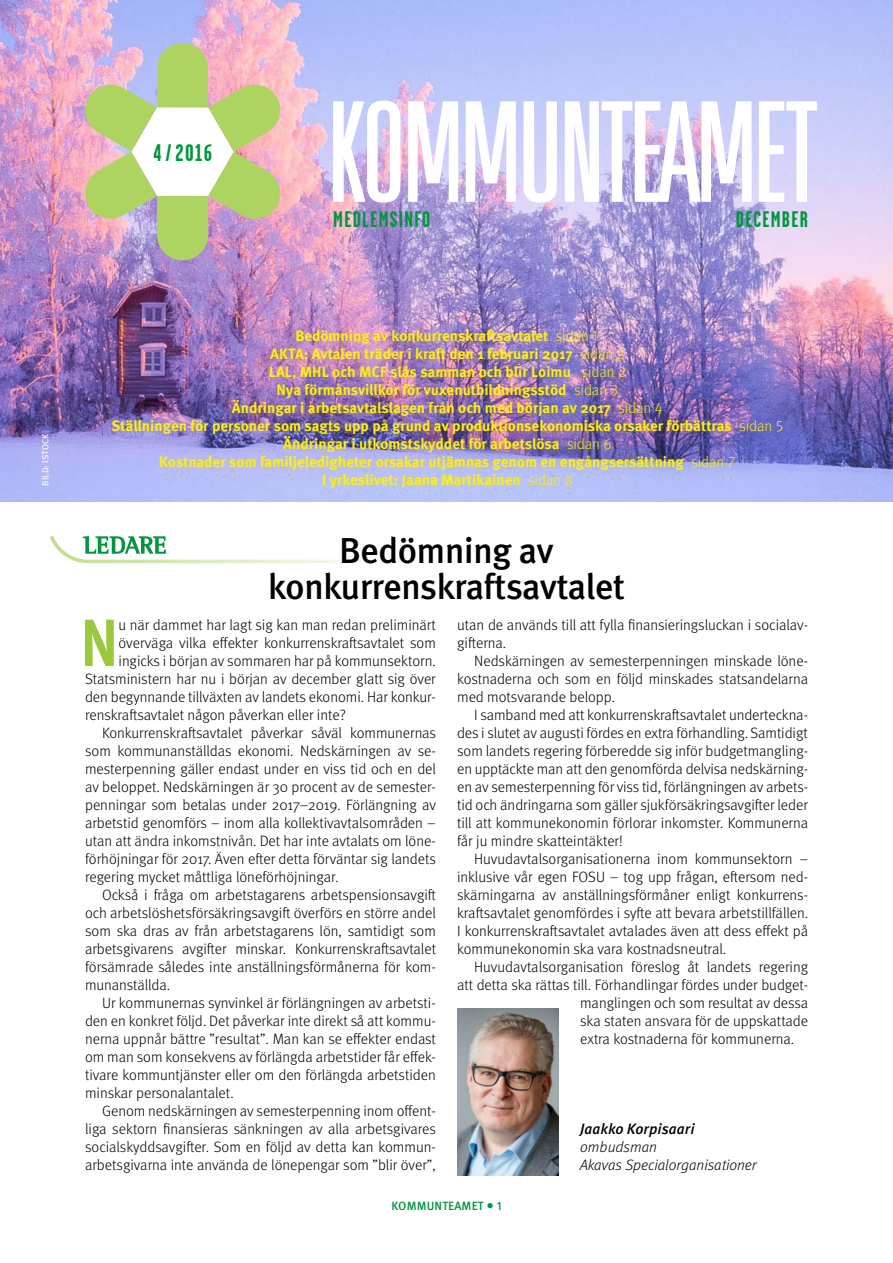
<style>
.page{position:relative;width:893px;height:1263px;background:#fff}
.page>*{position:absolute;margin:0;border:0;box-sizing:border-box;transform-origin:0 0}
.leipis_met_10_12_ANF{font:700 67.05px "Meta Cond OT";color:#9aca3c}
.ots_met_2_ru{font:500 36px "Meta OT";letter-spacing:-.025em;color:#000}
.t1{font:700 24px "Garage Gothic";color:#03953f}
.t2{font:700 22.5px "Garage Gothic";letter-spacing:.06em;color:#03953f}
.leipis_met_10_12_ru{font:300 15px/18px "Meta OT";color:#000;text-align:justify}
.leipis_met_10_12_EIS{font:700 15px "Meta OT";color:#fff200}
.leipis_met_10_12_ANF-2{font:300 15px "Meta OT";color:#000}
.leipis_met_10_12_EI{font:700 15px "Meta OT";color:#fff200}
.kirjoittaja_tiedot_r{font:italic 300 15px "Meta OT";color:#000}
.kirjoittaja_met_ru{font:italic 500 15px "Meta OT";color:#000}
.leipis_met_10_12_EI-2{font:500 12px "Meta OT";letter-spacing:.01em;color:#03953f}
.kuvaaja_6_8_EI_SIS{font:9px "Meta OT";letter-spacing:.01em;color:#fff}
.s1{font-weight:300}
.s2{font-size:15px}
</style>
<div class="page">
<img style="left:0;top:0;width:893px;height:502px">
<img style="left:457px;top:1009px;width:102px;height:166px">
<svg style="left:50px;top:536px;width:313px;height:28px"></svg>
<svg style="left:81px;top:43px;width:203px;height:217px"></svg>
<svg style="left:333px;top:101px;width:67px;height:102px"></svg>
<svg style="left:524px;top:101px;width:33px;height:102px"></svg>
<svg style="left:759px;top:101px;width:58px;height:101px"></svg>
<svg style="left:408px;top:101px;width:50px;height:101px"></svg>
<svg style="left:466px;top:101px;width:50px;height:101px"></svg>
<svg style="left:565px;top:101px;width:187px;height:101px"></svg>
<p class="t1" style="left:154px;top:140px;width:60px">4 / 2016</p>
<p class="t2" style="left:333px;top:207px;width:99px">MEDLEMSINFO</p>
<p class="t2" style="left:736px;top:207px;width:74px">DECEMBER</p>
<p class="kuvaaja_6_8_EI_SIS" style="left:40px;top:486px;width:53px;rotate:-90deg">BILD: ISTOCK</p>
<p class="leipis_met_10_12_EI" style="left:295px;top:326px;width:305px">Bedömning av konkurrenskraftsavtalet <span class="s1">sidan 1</span></p>
<p class="leipis_met_10_12_EI" style="left:270px;top:344px;width:356px">AKTA: Avtalen träder i kraft den 1 februari 2017 <span class="s1">sidan 2</span></p>
<p class="leipis_met_10_12_EI" style="left:269px;top:362px;width:358px">LAL, MHL och MCF slås samman och blir Loimu <span class="s1">sidan 2</span></p>
<p class="leipis_met_10_12_EIS" style="left:276px;top:380px;width:343px">Nya förmånsvillkor för vuxenutbildningsstöd <span class="s1">sidan 3</span></p>
<p class="leipis_met_10_12_EIS" style="left:232px;top:398px;width:432px">Ändringar i arbetsavtalslagen från och med början av 2017 <span class="s1">sidan 4</span></p>
<p class="leipis_met_10_12_EIS" style="left:111px;top:416px;width:673px">Ställningen för personer som sagts upp på grund av produktionsekonomiska orsaker förbättras <span class="s1">sidan 5</span></p>
<p class="leipis_met_10_12_EIS" style="left:283px;top:434px;width:330px">Ändringar i utkomstskyddet för arbetslösa <span class="s1">sidan 6</span></p>
<p class="leipis_met_10_12_EIS" style="left:159px;top:452px;width:578px">Kostnader som familjeledigheter orsakar utjämnas genom en engångsersättning <span class="s1">sidan 7</span></p>
<p class="leipis_met_10_12_EIS" style="left:322px;top:470px;width:252px">I yrkeslivet: Jaana Martikainen <span class="s1">sidan 8</span></p>
<p class="ots_met_2_ru" style="left:339px;top:528px;width:216px">Bedömning av</p>
<p class="ots_met_2_ru" style="left:268px;top:564px;width:359px">konkurrenskraftsavtalet</p>
<p class="leipis_met_10_12_ANF" style="left:80px;top:600px;width:40px">N</p>
<p class="leipis_met_10_12_ANF-2" style="left:119px;top:616px;width:319px">u när dammet har lagt sig kan man redan preliminärt</p>
<p class="leipis_met_10_12_ANF-2" style="left:119px;top:634px;width:319px">överväga vilka effekter konkurrenskraftsavtalet som</p>
<p class="leipis_met_10_12_ANF-2" style="left:119px;top:652px;width:319px">ingicks i början av sommaren har på kommunsektorn.</p>
<p class="leipis_met_10_12_ANF-2" style="left:85px;top:670px;width:352px">Statsministern har nu i början av december glatt sig över</p>
<p class="leipis_met_10_12_ANF-2" style="left:85px;top:688px;width:352px">den begynnande tillväxten av landets ekonomi. Har konkur-</p>
<p class="leipis_met_10_12_ANF-2" style="left:85px;top:706px;width:262px">renskraftsavtalet någon påverkan eller inte?</p>
<p class="leipis_met_10_12_ru" style="left:85px;top:724px;width:352px;text-indent:17px">Konkurrenskraftsavtalet påverkar såväl kommunernas som kommunanställdas ekonomi. Nedskärningen av se&shy;mesterpenning gäller endast under en viss tid och en del av beloppet. Nedskärningen är 30 procent av de semester&shy;penningar som betalas under 2017–2019. Förlängning av arbetstid genomförs – inom alla kollektivavtalsområden – utan att ändra inkomstnivån. Det har inte avtalats om löne&shy;förhöjningar för 2017. Även efter detta förväntar sig landets regering mycket måttliga löneförhöjningar.</p>
<p class="leipis_met_10_12_ru" style="left:85px;top:886px;width:352px;text-indent:17px">Också i fråga om arbetstagarens arbetspensionsavgift och arbetslöshetsförsäkringsavgift överförs en större andel som ska dras av från arbetstagarens lön, samtidigt som arbetsgivarens avgifter minskar. Konkurrenskraftsavtalet försämrade således inte anställningsförmånerna för kom&shy;munanställda.</p>
<p class="leipis_met_10_12_ru" style="left:85px;top:994px;width:352px;text-indent:17px">Ur kommunernas synvinkel är förlängningen av arbetsti&shy;den en konkret följd. Det påverkar inte direkt så att kommu&shy;nerna uppnår bättre ”resultat”. Man kan se effekter endast om man som konsekvens av förlängda arbetstider får effek&shy;tivare kommuntjänster eller om den förlängda arbetstiden minskar personalantalet.</p>
<p class="leipis_met_10_12_ru" style="left:85px;top:1102px;width:352px;text-indent:17px">Genom nedskärningen av semesterpenning inom offent&shy;liga sektorn finansieras sänkningen av alla arbetsgivares socialskyddsavgifter. Som en följd av detta kan kommun&shy;arbetsgivarna inte använda de lönepengar som ”blir över”,</p>
<p class="leipis_met_10_12_ru" style="left:457px;top:616px;width:352px">utan de används till att fylla finansieringsluckan i socialav&shy;gifterna.</p>
<p class="leipis_met_10_12_ru" style="left:457px;top:652px;width:352px;text-indent:17px">Nedskärningen av semesterpenningen minskade löne&shy;kostnaderna och som en följd minskades statsandelarna med motsvarande belopp.</p>
<p class="leipis_met_10_12_ru" style="left:457px;top:706px;width:352px;text-indent:17px">I samband med att konkurrenskraftsavtalet underteckna&shy;des i slutet av augusti fördes en extra förhandling. Samtidigt som landets regering förberedde sig inför budgetmangling&shy;en upptäckte man att den genomförda delvisa nedskärning&shy;en av semesterpenning för viss tid, förlängningen av arbets&shy;tid och ändringarna som gäller sjukförsäkringsavgifter leder till att kommunekonomin förlorar inkomster. Kommunerna får ju mindre skatteintäkter!</p>
<p class="leipis_met_10_12_ru" style="left:457px;top:850px;width:352px;text-indent:17px">Huvudavtalsorganisationerna inom kommunsektorn – inklusive vår egen FOSU – tog upp frågan, eftersom ned&shy;skärningarna av anställningsförmåner enligt konkurrens&shy;kraftsavtalet genomfördes i syfte att bevara arbetstillfällen.<br>I konkurrenskraftsavtalet avtalades även att dess effekt på kommunekonomin ska vara kostnadsneutral.</p>
<p class="leipis_met_10_12_ru" style="left:474px;top:958px;width:335px">Huvudavtalsorganisation föreslog åt landets regering</p>
<p class="leipis_met_10_12_ru" style="left:457px;top:976px;width:352px">att detta ska rättas till. Förhandlingar fördes under budget-</p>
<p class="leipis_met_10_12_ru" style="left:580px;top:994px;width:229px">manglingen och som resultat av dessa</p>
<p class="leipis_met_10_12_ru" style="left:580px;top:1012px;width:229px">ska staten ansvara för de uppskattade</p>
<p class="leipis_met_10_12_ru" style="left:580px;top:1030px;width:215px">extra kostnaderna för kommunerna.</p>
<p class="kirjoittaja_met_ru" style="left:580px;top:1120px;width:116px">Jaakko Korpisaari</p>
<p class="kirjoittaja_tiedot_r" style="left:580px;top:1138px;width:78px">ombudsman</p>
<p class="kirjoittaja_tiedot_r" style="left:580px;top:1156px;width:178px">Akavas Specialorganisationer</p>
<p class="leipis_met_10_12_EI-2" style="left:392px;top:1198px;width:111px">KOMMUNTEAMET <span class="s2">•</span> 1</p>
</div>
